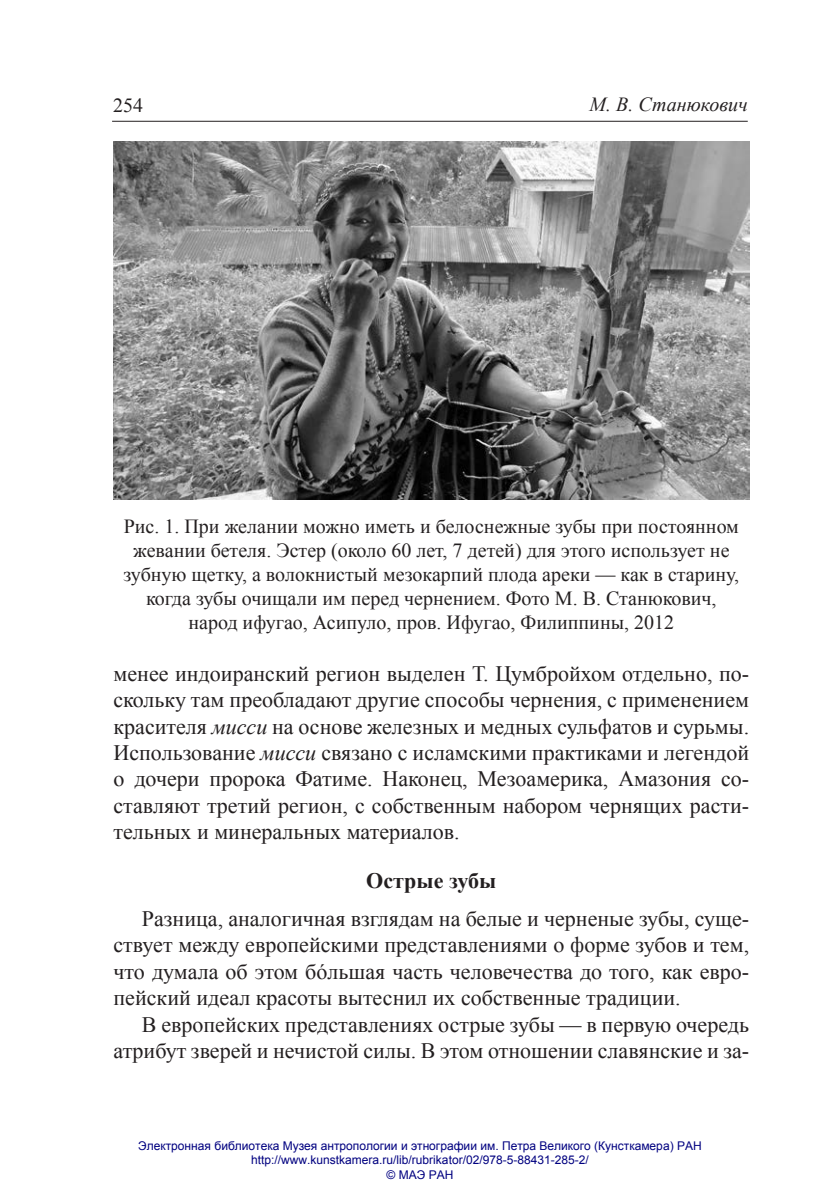
<style>
.page{position:relative;width:840px;height:1191px;background:#fff}
.page>*{position:absolute;margin:0;border:0;box-sizing:border-box;transform-origin:0 0}
.текст{font:22px/26.4px "Times New Roman";color:#231f20;text-align:justify}
.подзаг{font:700 22px "Times New Roman";color:#231f20}
.подпись{font:20px/24px "Times New Roman";color:#231f20;text-align:center}
.t1{font:italic 20px "Times New Roman";color:#231f20}
.t2{font:12px/14.4px "Arial";color:#000080;text-align:center}
.s1{font-style:italic}
</style>
<div class="page">
<hr style="left:112px;top:121px;width:635px;height:1px;background:#231f20">
<img style="left:113px;top:142px;width:635px;height:357px">
<p class="подпись" style="left:113px;top:93px;width:31px">254</p>
<p class="t1" style="left:589px;top:90px;width:160px">М. В. Станюкович</p>
<p class="подпись" style="left:123px;top:514px;width:617px">Рис. 1. При желании можно иметь и белоснежные зубы при постоянном жевании бетеля. Эстер (около 60 лет, 7 детей) для этого использует не зубную щетку, а волокнистый мезокарпий плода ареки — как в старину, когда зубы очищали им перед чернением. Фото М. В. Станюкович, народ ифугао, Асипуло, пров. Ифугао, Филиппины, 2012</p>
<p class="текст" style="left:113px;top:660px;width:637px">менее индоиранский регион выделен Т. Цумбройхом отдельно, по&shy;скольку там преобладают другие способы чернения, с применением красителя <span class="s1">мисси</span> на основе железных и медных сульфатов и сурьмы.<br>Использование <span class="s1">мисси</span> связано с исламскими практиками и легендой о дочери пророка Фатиме. Наконец, Мезоамерика, Амазония со&shy;ставляют третий регион, с собственным набором чернящих расти&shy;тельных и минеральных материалов.</p>
<p class="подзаг" style="left:366px;top:865px;width:131px">Острые зубы</p>
<p class="текст" style="left:113px;top:905px;width:636px;text-indent:28px">Разница, аналогичная взглядам на белые и черненые зубы, суще&shy;ствует между европейскими представлениями о форме зубов и тем, что думала об этом бóльшая часть человечества до того, как евро&shy;пейский идеал красоты вытеснил их собственные традиции.</p>
<p class="текст" style="left:113px;top:1010px;width:636px;text-align:right">В европейских представлениях острые зубы — в первую очередь атрибут зверей и нечистой силы. В этом отношении славянские и за-</p>
<p class="t2" style="left:138px;top:1138px;width:564px">Электронная библиотека Музея антропологии и этнографии им. Петра Великого (Кунсткамера) РАН http://www.kunstkamera.ru/lib/rubrikator/02/978-5-88431-285-2/<br>© МАЭ РАН</p>
</div>
